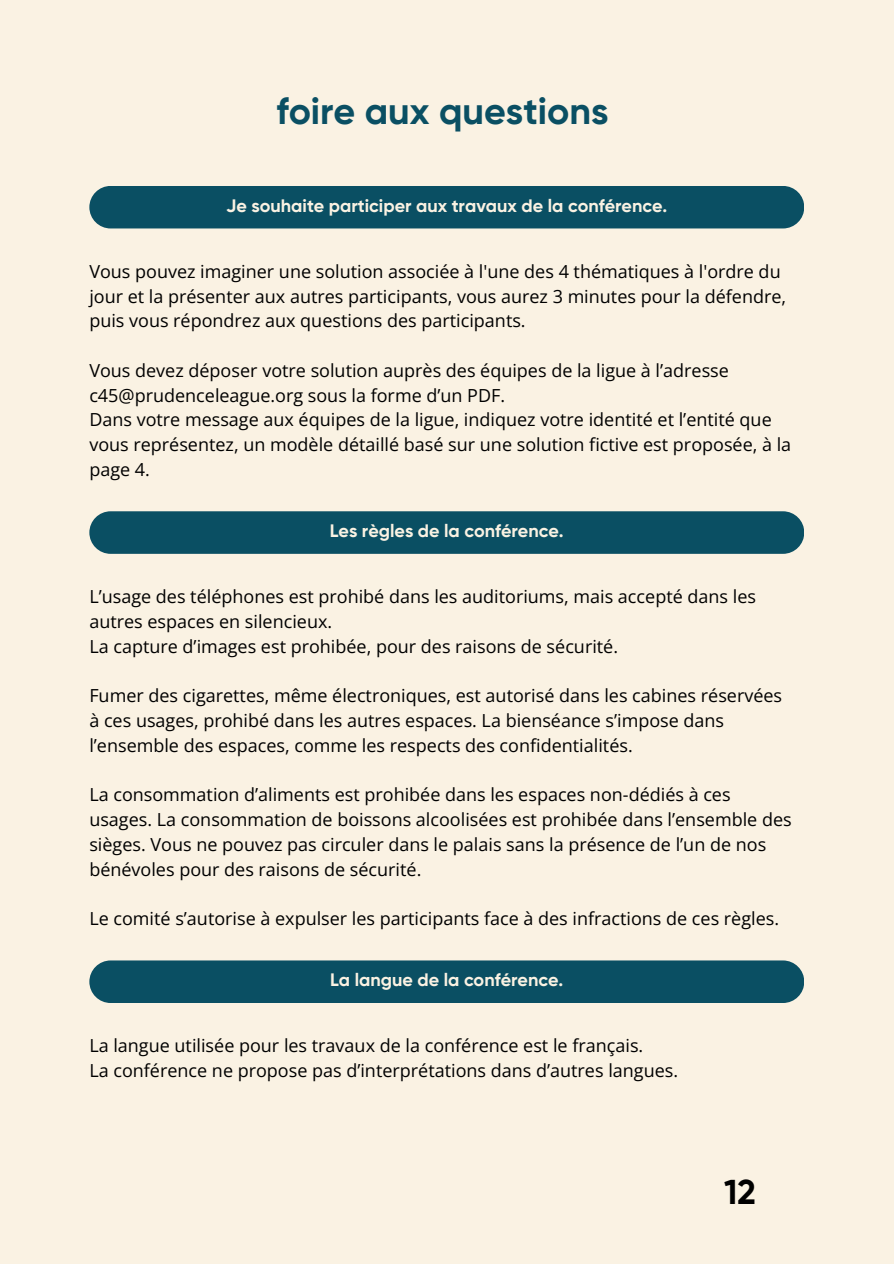
<style>
.page{position:relative;width:894px;height:1264px;background:#fff}
.page>*{position:absolute;margin:0;border:0;box-sizing:border-box;transform-origin:0 0}
.t1{font:700 37.5px "Gilroy";color:#0a4f63}
.t2{font:700 34.5px "Gilroy";color:#000}
.t3{font:18px/24.8px "Open Sans";color:#000}
.t4{font:700 18px "Gilroy";color:#faf2e3}
</style>
<div class="page">
<div style="left:0;top:0;width:893px;height:1263px;background:#faf2e3"></div>
<div style="left:89px;top:186px;width:715px;height:42px;background:#0a4f63;border-radius:21px"></div>
<div style="left:89px;top:511px;width:715px;height:43px;background:#0a4f63;border-radius:21px"></div>
<div style="left:89px;top:960px;width:715px;height:43px;background:#0a4f63;border-radius:21px"></div>
<p class="t1" style="left:276px;top:89px;width:333px">foire aux questions</p>
<h1 class="t4" style="left:226px;top:195px;width:442px">Je souhaite participer aux travaux de la conférence.</h1>
<h2 class="t3" style="left:89px;top:258px;width:698px">Vous pouvez imaginer une solution associée à l'une des 4 thématiques à l'ordre du jour et la présenter aux autres participants, vous aurez 3 minutes pour la défendre, puis vous répondrez aux questions des participants.</h2>
<p class="t3" style="left:89px;top:357px;width:641px">Vous devez déposer votre solution auprès des équipes de la ligue à l’adresse c45@prudenceleague.org sous la forme d’un PDF.</p>
<p class="t3" style="left:89px;top:407px;width:703px">Dans votre message aux équipes de la ligue, indiquez votre identité et l’entité que vous représentez, un modèle détaillé basé sur une solution fictive est proposée, à la page 4.</p>
<p class="t4" style="left:330px;top:520px;width:235px">Les règles de la conférence.</p>
<h2 class="t3" style="left:89px;top:584px;width:668px">L’usage des téléphones est prohibé dans les auditoriums, mais accepté dans les autres espaces en silencieux.</h2>
<p class="t3" style="left:89px;top:633px;width:530px">La capture d’images est prohibée, pour des raisons de sécurité.</p>
<p class="t3" style="left:89px;top:683px;width:694px">Fumer des cigarettes, même électroniques, est autorisé dans les cabines réservées à ces usages, prohibé dans les autres espaces. La bienséance s’impose dans l’ensemble des espaces, comme les respects des confidentialités.</p>
<p class="t3" style="left:89px;top:782px;width:703px">La consommation d’aliments est prohibée dans les espaces non-dédiés à ces usages. La consommation de boissons alcoolisées est prohibée dans l’ensemble des sièges. Vous ne pouvez pas circuler dans le palais sans la présence de l’un de nos bénévoles pour des raisons de sécurité.</p>
<p class="t3" style="left:89px;top:905px;width:691px">Le comité s’autorise à expulser les participants face à des infractions de ces règles.</p>
<p class="t4" style="left:330px;top:969px;width:234px">La langue de la conférence.</p>
<p class="t3" style="left:89px;top:1033px;width:555px">La langue utilisée pour les travaux de la conférence est le français.</p>
<p class="t3" style="left:89px;top:1057px;width:590px">La conférence ne propose pas d’interprétations dans d’autres langues.</p>
<h2 class="t2" style="left:724px;top:1171px;width:33px">12</h2>
</div>
